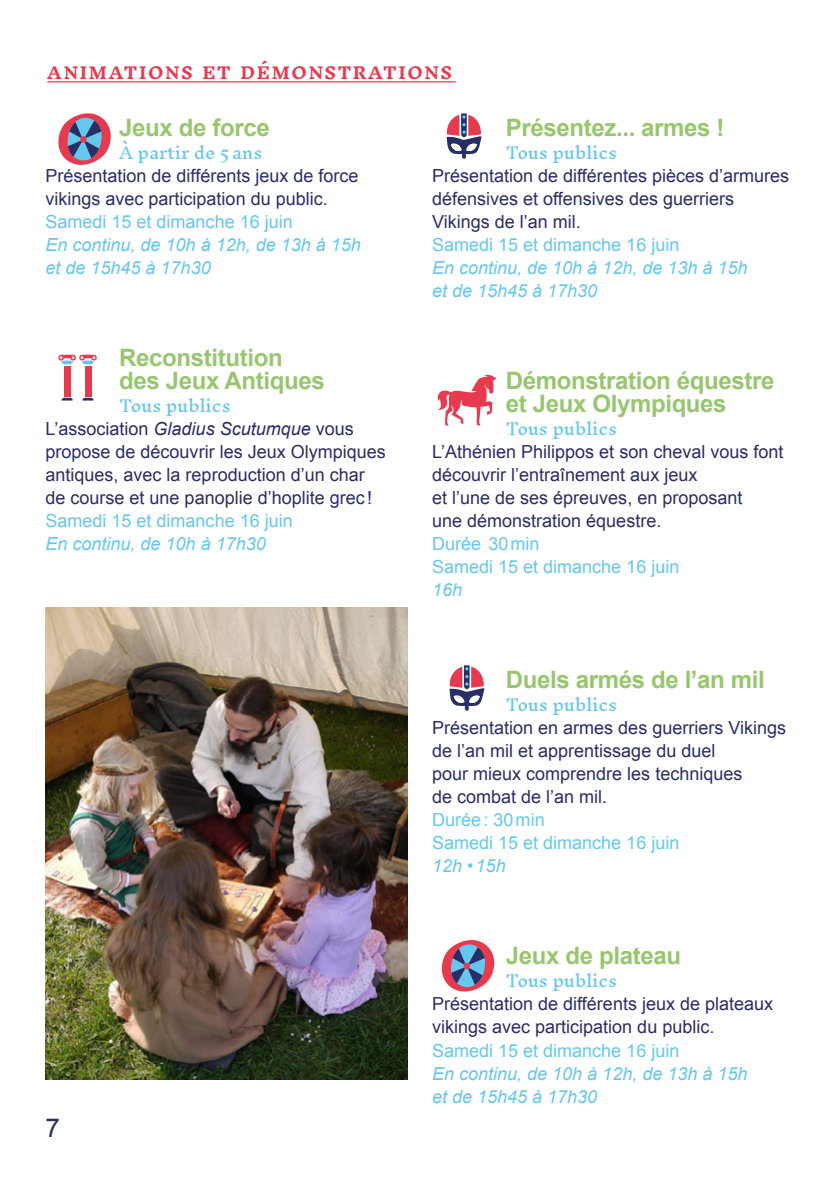
<style>
.page{position:relative;width:840px;height:1191px;background:#fff}
.page>*{position:absolute;margin:0;border:0;box-sizing:border-box;transform-origin:0 0}
.t1{font:26px "Arial";color:#282e66}
.t2{font:700 24px/23px "Arial";letter-spacing:-.015em;color:#98c66e}
.t3{font:18px/23px "Arial";color:#282e66}
.t4{font:18px/23px "Arial";color:#66c7ed}
.t5{font:italic 18px/23px "Arial";color:#66c7ed}
.t6{font:16px "Inknut Antiqua";color:#66c7ed}
.t7{font:700 16px "Inknut Antiqua";letter-spacing:.105em;color:#e83a4e}
.s1{font-style:italic}
</style>
<div class="page">
<hr style="left:47px;top:81px;width:408px;height:1px;background:#e83a4e">
<svg style="left:441px;top:940px;width:53px;height:51px"></svg>
<img style="left:45px;top:608px;width:363px;height:471px">
<div style="left:85px;top:365px;width:6px;height:31px;background:#e83a4e"></div>
<div style="left:64px;top:365px;width:6px;height:31px;background:#e83a4e"></div>
<svg style="left:62px;top:398px;width:11px;height:2px"></svg>
<svg style="left:58px;top:355px;width:39px;height:9px"></svg>
<svg style="left:82px;top:398px;width:11px;height:2px"></svg>
<svg style="left:58px;top:113px;width:53px;height:52px"></svg>
<svg style="left:437px;top:375px;width:59px;height:50px"></svg>
<svg style="left:446px;top:113px;width:35px;height:46px"></svg>
<svg style="left:449px;top:665px;width:35px;height:46px"></svg>
<p class="t7" style="left:47px;top:64px;width:406px">ANIMATIONS ET DÉMONSTRATIONS</p>
<h2 class="t2" style="left:119px;top:117px;width:152px">Jeux de force</h2>
<p class="t6" style="left:119px;top:144px;width:145px">À partir de 5ans</p>
<p class="t3" style="left:45px;top:164px;width:314px">Présentation de différents jeux de force vikings avec participation du public.</p>
<p class="t4" style="left:45px;top:210px;width:249px">Samedi 15 et dimanche 16 juin</p>
<p class="t5" style="left:45px;top:234px;width:317px">En continu, de 10h à 12h, de 13h à 15h et de 15h45 à 17h30</p>
<h2 class="t2" style="left:119px;top:347px;width:207px">Reconstitution des Jeux Antiques</h2>
<p class="t6" style="left:119px;top:397px;width:113px">Tous publics</p>
<p class="t3" style="left:45px;top:417px;width:342px">L’association <span class="s1">Gladius Scutumque</span> vous propose de découvrir les Jeux Olympiques antiques, avec la reproduction d’un char de course et une panoplie d’hoplite grec !</p>
<p class="t4" style="left:45px;top:509px;width:249px">Samedi 15 et dimanche 16 juin</p>
<p class="t5" style="left:45px;top:533px;width:222px">En continu, de 10h à 17h30</p>
<h1 class="t1" style="left:45px;top:1110px;width:16px">7</h1>
<h2 class="t2" style="left:505px;top:117px;width:220px">Présentez... armes !</h2>
<p class="t6" style="left:505px;top:144px;width:113px">Tous publics</p>
<p class="t3" style="left:432px;top:164px;width:358px">Présentation de différentes pièces d’armures défensives et offensives des guerriers<br>Vikings de l’an mil.</p>
<p class="t4" style="left:432px;top:233px;width:249px">Samedi 15 et dimanche 16 juin</p>
<p class="t5" style="left:432px;top:257px;width:317px">En continu, de 10h à 12h, de 13h à 15h et de 15h45 à 17h30</p>
<h2 class="t2" style="left:505px;top:370px;width:270px">Démonstration équestre et Jeux Olympiques</h2>
<p class="t6" style="left:505px;top:420px;width:113px">Tous publics</p>
<p class="t3" style="left:432px;top:440px;width:353px">L’Athénien Philippos et son cheval vous font découvrir l’entraînement aux jeux<br>et l’une de ses épreuves, en proposant<br>une démonstration équestre.</p>
<p class="t4" style="left:432px;top:532px;width:249px">Durée 30min<br>Samedi 15 et dimanche 16 juin</p>
<p class="t5" style="left:432px;top:579px;width:32px">16h</p>
<h2 class="t2" style="left:505px;top:669px;width:260px">Duels armés de l’an mil</h2>
<p class="t6" style="left:505px;top:696px;width:113px">Tous publics</p>
<p class="t3" style="left:432px;top:716px;width:355px">Présentation en armes des guerriers Vikings de l’an mil et apprentissage du duel<br>pour mieux comprendre les techniques<br>de combat de l’an mil.</p>
<p class="t4" style="left:432px;top:808px;width:249px">Durée: 30min<br>Samedi 15 et dimanche 16 juin</p>
<p class="t5" style="left:432px;top:855px;width:75px">12h •15h</p>
<h2 class="t2" style="left:505px;top:945px;width:177px">Jeux de plateau</h2>
<p class="t6" style="left:505px;top:972px;width:113px">Tous publics</p>
<p class="t3" style="left:432px;top:992px;width:342px">Présentation de différents jeux de plateaux vikings avec participation du public.</p>
<p class="t4" style="left:432px;top:1038px;width:249px">Samedi 15 et dimanche 16 juin</p>
<p class="t5" style="left:432px;top:1062px;width:317px">En continu, de 10h à 12h, de 13h à 15h et de 15h45 à 17h30</p>
</div>
